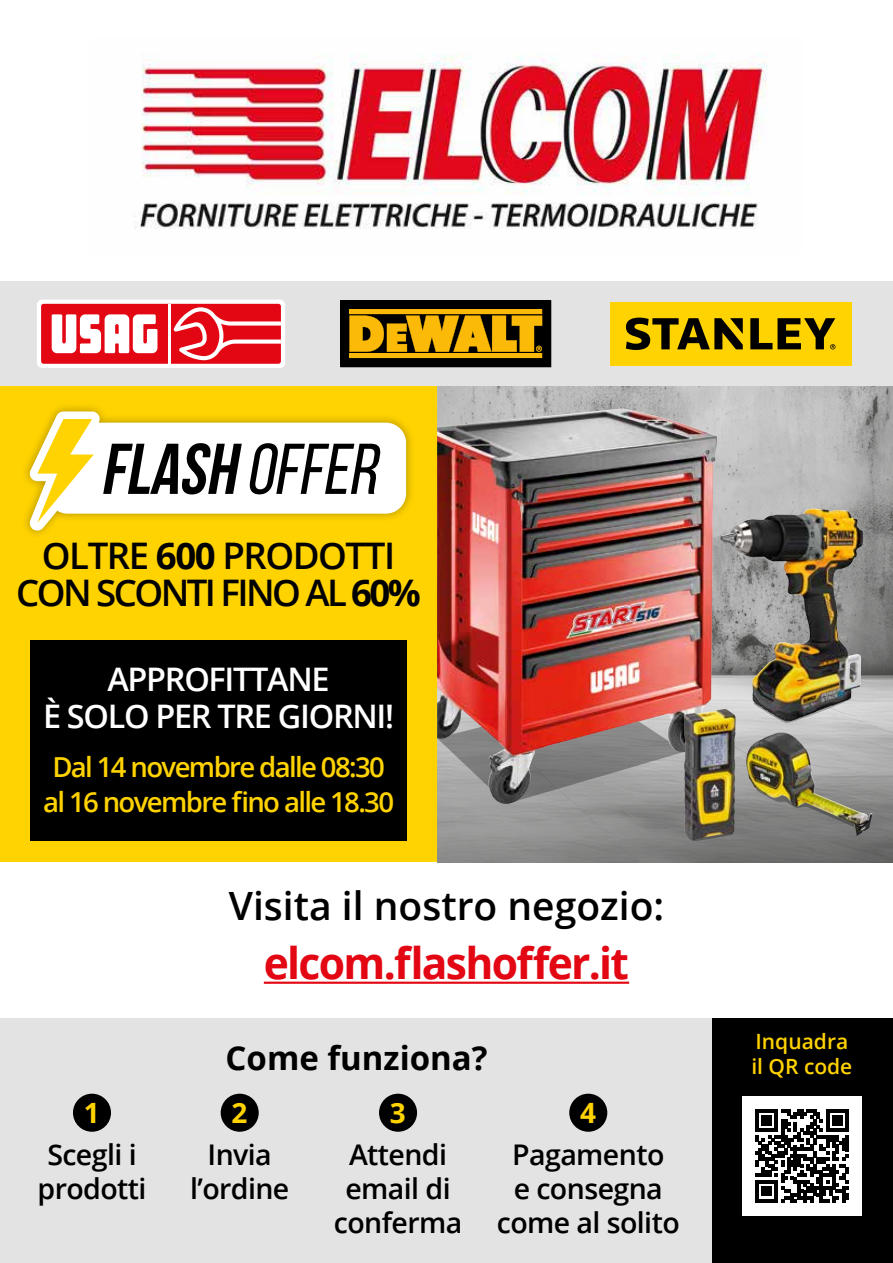
<style>
.page{position:relative;width:893px;height:1263px;background:#fff}
.page>*{position:absolute;margin:0;border:0;box-sizing:border-box;transform-origin:0 0}
.t1{font:italic 700 71.7px "Bebas Neue";color:#000}
.t2{font:700 43.5px "Open Sans";letter-spacing:-.04em;color:#e30613}
.t3{font:600 39px "Open Sans";color:#000}
.t4{font:600 36.6px/36.6px "Open Sans";letter-spacing:-.055em;color:#000;text-align:center}
.t5{font:700 33px "Open Sans";color:#000}
.t6{font:600 32.4px/37.3px "Open Sans";letter-spacing:-.04em;color:#fff;text-align:center}
.t7{font:600 28.5px/34.2px "Open Sans";letter-spacing:-.02em;color:#000;text-align:center}
.t8{font:700 27.9px "Open Sans";color:#ffd300}
.t9{font:600 27.6px/35.7px "Open Sans";letter-spacing:-.06em;color:#ffd300;text-align:center}
.t10{font:600 21px/25.2px "Open Sans";color:#ffd300}
.s1{font-weight:400}
.s2{font-weight:700}
</style>
<div class="page">
<div style="left:0;top:1018px;width:712px;height:245px;background:#e3e3e3"></div>
<img style="left:134px;top:54px;width:633px;height:175px">
<hr style="left:264px;top:982px;width:365px;height:2px;background:#e30613">
<div style="left:712px;top:1018px;width:181px;height:245px;background:#000"></div>
<div style="left:742px;top:1096px;width:119px;height:119px;background:#fff"></div>
<svg style="left:755px;top:1109px;width:93px;height:93px"></svg>
<div style="left:73px;top:1094px;width:38px;height:38px;background:#000;border-radius:50%"></div>
<div style="left:221px;top:1094px;width:38px;height:38px;background:#000;border-radius:50%"></div>
<div style="left:379px;top:1094px;width:38px;height:38px;background:#000;border-radius:50%"></div>
<div style="left:569px;top:1094px;width:38px;height:38px;background:#000;border-radius:50%"></div>
<div style="left:0;top:281px;width:893px;height:105px;background:#e3e3e3"></div>
<div style="left:37px;top:300px;width:248px;height:68px;background:#fff;border-radius:5px"></div>
<div style="left:41px;top:304px;width:240px;height:60px;background:#e30613;border-radius:3px"></div>
<hr style="left:168px;top:304px;width:2px;height:60px;background:#fff">
<svg style="left:52px;top:314px;width:105px;height:39px"></svg>
<svg style="left:174px;top:307px;width:107px;height:53px"></svg>
<div style="left:610px;top:302px;width:241px;height:64px;background:#ffd300"></div>
<svg style="left:626px;top:318px;width:209px;height:32px"></svg>
<svg style="left:340px;top:300px;width:211px;height:67px;background:#805f03"></svg>
<div style="left:0;top:386px;width:437px;height:476px;background:#ffd300"></div>
<div style="left:21px;top:402px;width:394px;height:137px;background:#000;opacity:.32"></div>
<svg style="left:29px;top:411px;width:377px;height:120px;fill:#fff"></svg>
<svg style="left:37px;top:419px;width:57px;height:104px"></svg>
<div style="left:30px;top:640px;width:377px;height:201px;background:#000"></div>
<img style="left:437px;top:386px;width:456px;height:476px">
<img style="left:437px;top:409px;width:280px;height:395px">
<svg style="left:685px;top:840px;width:50px;height:1px"></svg>
<img style="left:684px;top:709px;width:51px;height:131px">
<img style="left:746px;top:732px;width:126px;height:104px">
<img style="left:753px;top:694px;width:100px;height:29px">
<img style="left:720px;top:509px;width:93px;height:94px">
<h1 class="t1" style="left:100px;top:430px;width:291px">FLASH <span class="s1">OFFER</span></h1>
<p class="t4" style="left:16px;top:537px;width:406px">OLTRE <span class="s2">600</span> PRODOTTI<br>CON SCONTI FINO AL <span class="s2">60%</span></p>
<p class="t6" style="left:43px;top:659px;width:353px">APPROFITTANE<br>È SOLO PER TRE GIORNI!</p>
<p class="t9" style="left:43px;top:748px;width:352px">Dal 14 novembre dalle 08:30 al 16 novembre fino alle 18.30</p>
<h3 class="t3" style="left:229px;top:879px;width:437px">Visita il nostro negozio:</h3>
<h2 class="t2" style="left:264px;top:933px;width:367px">elcom.flashoffer.it</h2>
<p class="t5" style="left:226px;top:1035px;width:264px">Come funziona?</p>
<p class="t8" style="left:84px;top:1093px;width:17px">1</p>
<p class="t8" style="left:231px;top:1093px;width:17px">2</p>
<p class="t8" style="left:390px;top:1093px;width:17px">3</p>
<p class="t8" style="left:580px;top:1093px;width:17px">4</p>
<p class="t7" style="left:38px;top:1137px;width:110px">Scegli i prodotti</p>
<p class="t7" style="left:334px;top:1137px;width:130px">Attendi email di conferma</p>
<p class="t7" style="left:190px;top:1137px;width:101px">Invia l’ordine</p>
<p class="t7" style="left:497px;top:1137px;width:184px">Pagamento<br>e consegna come al solito</p>
<p class="t10" style="left:751px;top:1028px;width:102px">Inquadra il QR code</p>
</div>
